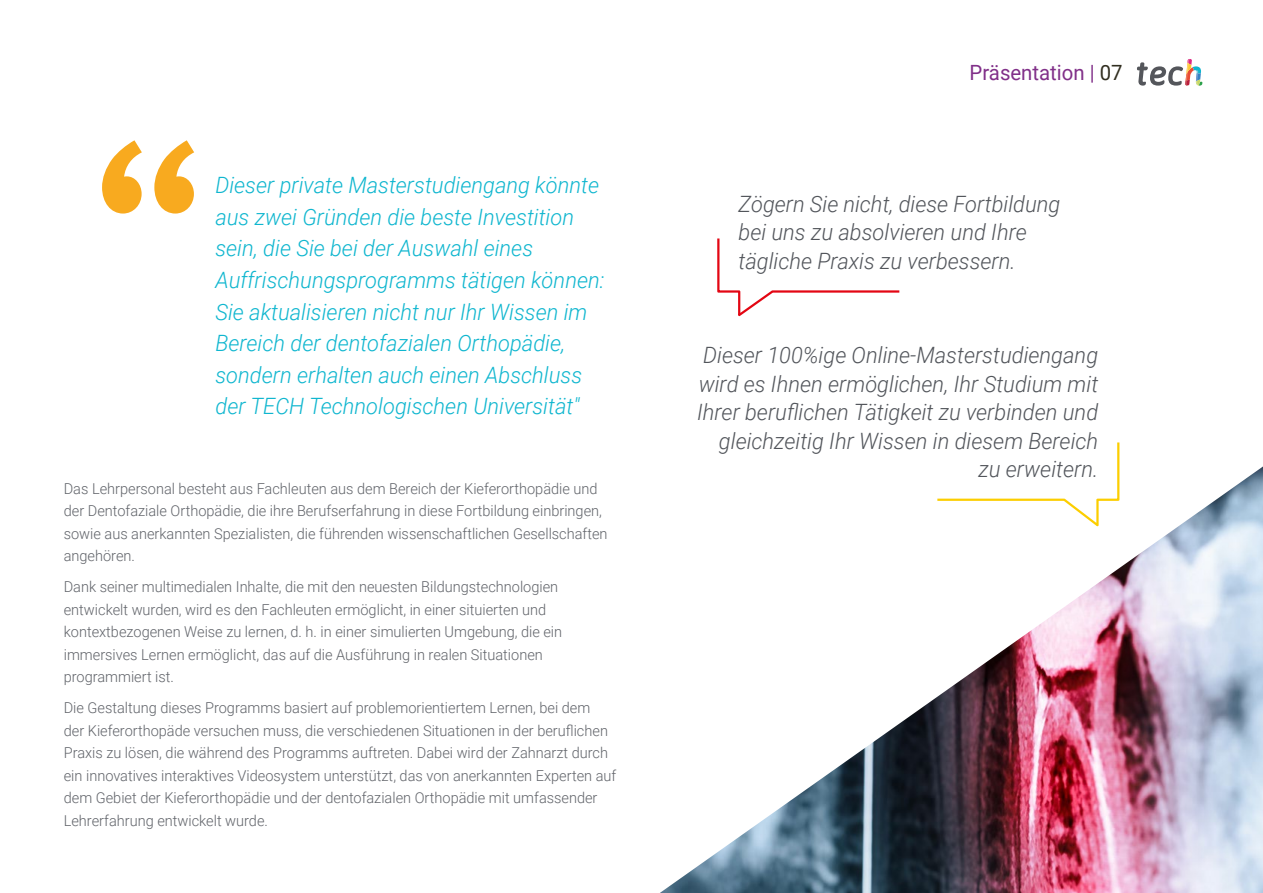
<style>
.page{position:relative;width:1263px;height:893px;background:#fff}
.page>*{position:absolute;margin:0;border:0;box-sizing:border-box;transform-origin:0 0}
.t1{font:italic 300 22.5px/31.5px "Roboto";color:#0fb6cf}
.t2{font:italic 300 22.5px/28.5px "Roboto";color:#52555b;text-align:right}
.t3{font:21px "Roboto";color:#813089}
.t4{font:300 15px/22.5px "Roboto";color:#61646a}
.s1{color:#312e20}
</style>
<div class="page">
<svg style="left:1117px;top:442px;width:3px;height:24px"></svg>
<svg style="left:717px;top:238px;width:183px;height:79px"></svg>
<img style="left:660px;top:466px;width:603px;height:427px">
<svg style="left:1137px;top:59px;width:65px;height:27px"></svg>
<svg style="left:102px;top:140px;width:92px;height:74px"></svg>
<p class="t1" style="left:215px;top:169px;width:390px">Dieser private Masterstudiengang könnte aus zwei Gründen die beste Investition sein, die Sie bei der Auswahl eines Auffrischungsprogramms tätigen können:<br>Sie aktualisieren nicht nur Ihr Wissen im Bereich der dentofazialen Orthopädie, sondern erhalten auch einen Abschluss der TECH Technologischen Universität"</p>
<p class="t4" style="left:64px;top:477px;width:545px">Das Lehrpersonal besteht aus Fachleuten aus dem Bereich der Kieferorthopädie und der Dentofaziale Orthopädie, die ihre Berufserfahrung in diese Fortbildung einbringen, sowie aus anerkannten Spezialisten, die führenden wissenschaftlichen Gesellschaften angehören.</p>
<p class="t4" style="left:64px;top:575px;width:500px">Dank seiner multimedialen Inhalte, die mit den neuesten Bildungstechnologien entwickelt wurden, wird es den Fachleuten ermöglicht, in einer situierten und kontextbezogenen Weise zu lernen, d. h. in einer simulierten Umgebung, die ein immersives Lernen ermöglicht, das auf die Ausführung in realen Situationen programmiert ist.</p>
<p class="t4" style="left:64px;top:696px;width:554px">Die Gestaltung dieses Programms basiert auf problemorientiertem Lernen, bei dem<br>der Kieferorthopäde versuchen muss, die verschiedenen Situationen in der beruflichen Praxis zu lösen, die während des Programms auftreten. Dabei wird der Zahnarzt durch ein innovatives interaktives Videosystem unterstützt, das von anerkannten Experten auf dem Gebiet der Kieferorthopädie und der dentofazialen Orthopädie mit umfassender Lehrerfahrung entwickelt wurde.</p>
<h2 class="t3" style="left:969px;top:57px;width:155px">Präsentation | <span class="s1">07</span></h2>
<h1 class="t2" style="left:738px;top:189px;width:323px;text-align:left">Zögern Sie nicht, diese Fortbildung bei uns zu absolvieren und Ihre tägliche Praxis zu verbessern.</h1>
<h1 class="t2" style="left:697px;top:340px;width:403px">Dieser 100%ige Online-Masterstudiengang wird es Ihnen ermöglichen, Ihr Studium mit Ihrer beruflichen Tätigkeit zu verbinden und gleichzeitig Ihr Wissen in diesem Bereich zu erweitern.</h1>
</div>
